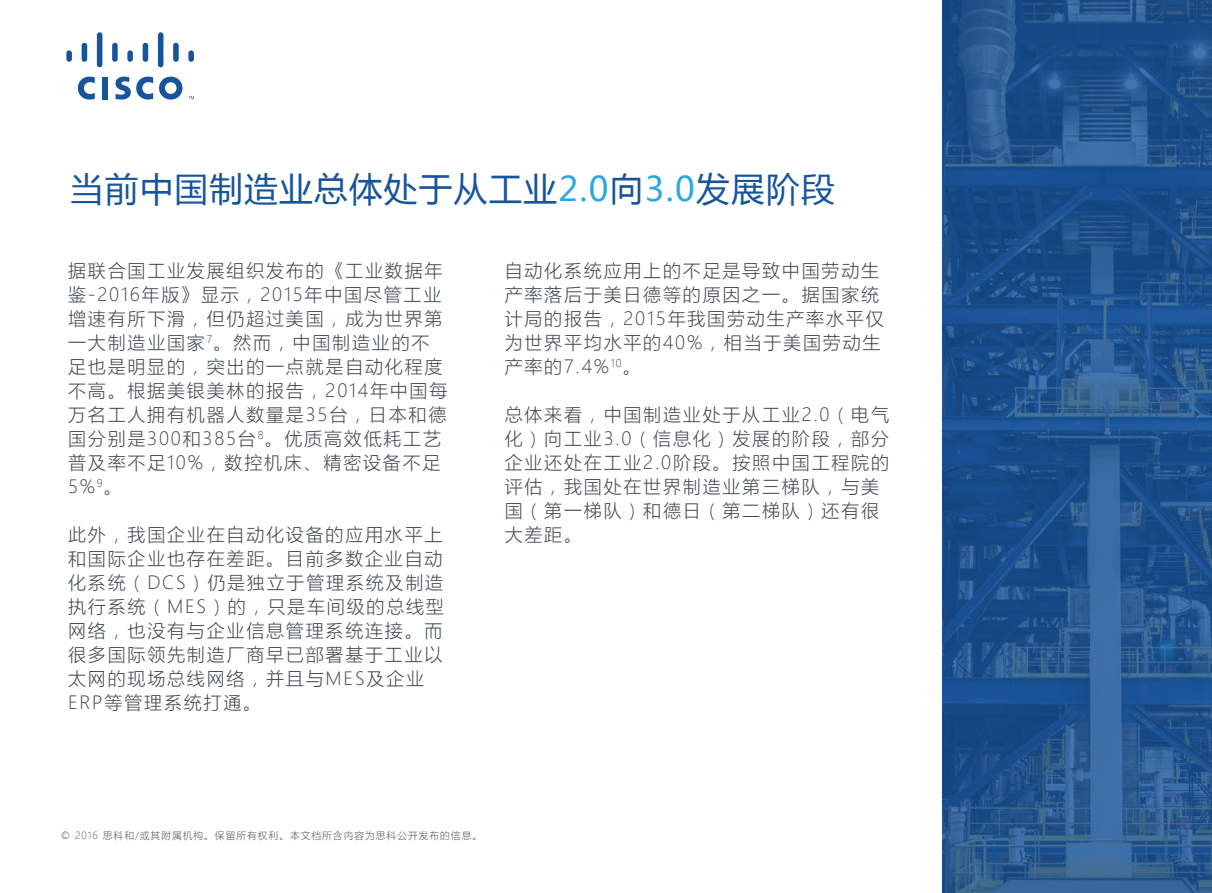
<style>
.page{position:relative;width:1212px;height:893px;background:#fff}
.page>*{position:absolute;margin:0;border:0;box-sizing:border-box;transform-origin:0 0}
.t1{font:33.75px "Microsoft Ya Hei";letter-spacing:.04em;color:#16549c}
.t2{font:300 18.15px/24px "Microsoft Ya Hei";letter-spacing:.1em;color:#3b474f}
.t3{font:300 9.75px "Microsoft Ya Hei";letter-spacing:.1em;color:#595757}
.s1{color:#2da7e0}
</style>
<div class="page">
<div style="left:102px;top:77px;width:6px;height:22px;background:#16549c"></div>
<svg style="left:78px;top:77px;width:17px;height:23px"></svg>
<svg style="left:159px;top:77px;width:23px;height:23px"></svg>
<svg style="left:116px;top:77px;width:37px;height:23px"></svg>
<div style="left:66px;top:50px;width:6px;height:12px;background:#16549c;border-radius:3px"></div>
<div style="left:82px;top:43px;width:5px;height:19px;background:#16549c;border-radius:3px"></div>
<div style="left:97px;top:32px;width:5px;height:35px;background:#16549c;border-radius:3px"></div>
<div style="left:112px;top:43px;width:6px;height:19px;background:#16549c;border-radius:3px"></div>
<div style="left:127px;top:50px;width:6px;height:12px;background:#16549c;border-radius:3px"></div>
<div style="left:143px;top:43px;width:5px;height:19px;background:#16549c;border-radius:3px"></div>
<div style="left:158px;top:32px;width:5px;height:35px;background:#16549c;border-radius:3px"></div>
<div style="left:173px;top:43px;width:6px;height:19px;background:#16549c;border-radius:3px"></div>
<div style="left:188px;top:50px;width:6px;height:12px;background:#16549c;border-radius:3px"></div>
<svg style="left:188px;top:96px;width:6px;height:3px"></svg>
<svg style="left:943px;top:0;width:269px;height:893px;background:#22548e"></svg>
<h1 class="t1" style="left:70px;top:166px;width:766px">当前中国制造业总体处于从工业<span class="s1">2.0</span>向<span class="s1">3.0</span>发展阶段</h1>
<p class="t2" style="left:68px;top:258px;width:381px">据联合国工业发展组织发布的《工业数据年鉴-2016年版》显示，2015年中国尽管工业增速有所下滑，但仍超过美国，成为世界第一大制造业国家<sup>7</sup>。然而，中国制造业的不足也是明显的，突出的一点就是自动化程度不高。根据美银美林的报告，2014年中国每万名工人拥有机器人数量是35台，日本和德国分别是300和385台<sup>8</sup>。优质高效低耗工艺普及率不足10%，数控机床、精密设备不足<br>5%<sup>9</sup>。</p>
<p class="t2" style="left:68px;top:522px;width:377px">此外，我国企业在自动化设备的应用水平上和国际企业也存在差距。目前多数企业自动化系统（DCS）仍是独立于管理系统及制造执行系统（MES）的，只是车间级的总线型网络，也没有与企业信息管理系统连接。而很多国际领先制造厂商早已部署基于工业以太网的现场总线网络，并且与MES及企业<br>ERP等管理系统打通。</p>
<p class="t2" style="left:505px;top:258px;width:380px">自动化系统应用上的不足是导致中国劳动生产率落后于美日德等的原因之一。据国家统计局的报告，2015年我国劳动生产率水平仅为世界平均水平的40%，相当于美国劳动生产率的7.4%<sup>10</sup>。</p>
<p class="t2" style="left:505px;top:402px;width:386px">总体来看，中国制造业处于从工业2.0（电气化）向工业3.0（信息化）发展的阶段，部分企业还处在工业2.0阶段。按照中国工程院的评估，我国处在世界制造业第三梯队，与美国（第一梯队）和德日（第二梯队）还有很大差距。</p>
<p class="t3" style="left:61px;top:829px;width:423px">© 2016 思科和/或其附属机构。保留所有权利。本文档所含内容为思科公开发布的信息。</p>
</div>
